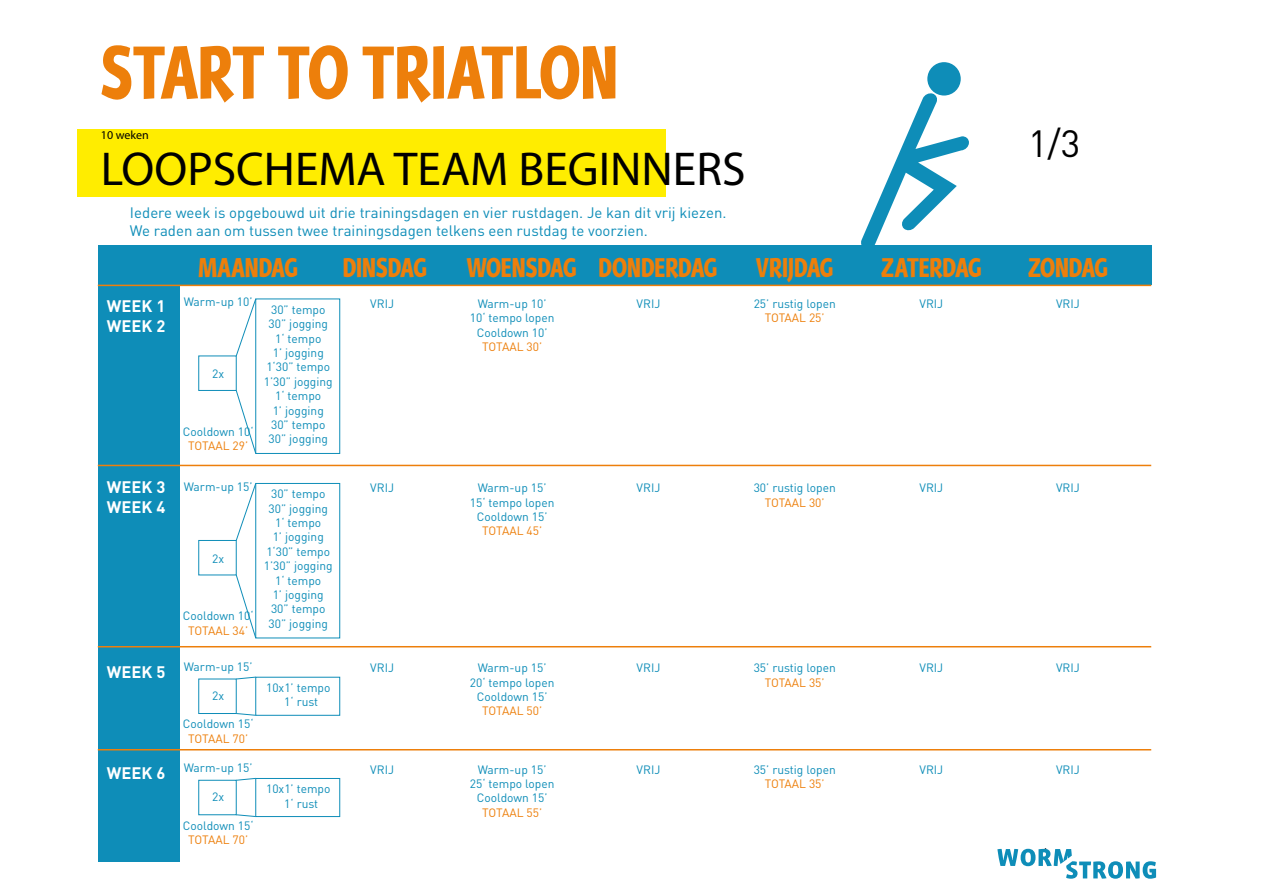
<style>
.page{position:relative;width:1263px;height:893px;background:#fff}
.page>*{position:absolute;margin:0;border:0;box-sizing:border-box;transform-origin:0 0}
.t1{font:900 79.5px "Arum Sans";letter-spacing:-.01em;color:#ed7f0b;scale:.71 1}
.t2{font:47.7px "Myriad Pro";color:#000}
.t3{font:37.5px "DIN";color:#000}
.t4{font:900 28.95px "Arum Sans";letter-spacing:-.01em;color:#ed7f0b;scale:.71 1}
.t5{font:700 16.5px/19.8px "DIN";color:#fff}
.t6{font:15px/18px "DIN";color:#0e8db8}
.t7{font:12px/14.4px "DIN";color:#0e8db8;text-align:center}
.t8{font:12px "DIN";letter-spacing:-.02em;color:#ed7f0b}
.t9{font:12px "Myriad Pro";color:#000}
.s1{font-weight:700;font-size:16.5px;color:#fff}
</style>
<div class="page">
<div style="left:98px;top:285px;width:82px;height:577px;background:#0e8db8"></div>
<div style="left:98px;top:245px;width:1053px;height:40px;background:#0e8db8"></div>
<div style="left:77px;top:130px;width:589px;height:67px;background:#ffed00"></div>
<hr style="left:98px;top:285px;width:1053px;height:1px;background:#ed7f0b">
<hr style="left:98px;top:465px;width:1053px;height:1px;background:#ed7f0b">
<hr style="left:98px;top:646px;width:1053px;height:1px;background:#ed7f0b">
<hr style="left:98px;top:749px;width:1053px;height:1px;background:#ed7f0b">
<svg style="left:997px;top:848px;width:159px;height:31px"></svg>
<svg style="left:861px;top:93px;width:108px;height:152px"></svg>
<div style="left:927px;top:62px;width:34px;height:34px;background:#0e8db8;border-radius:50%"></div>
<div style="left:256px;top:299px;width:84px;height:155px;border:1px solid #0e8db8"></div>
<svg style="left:236px;top:298px;width:20px;height:58px"></svg>
<svg style="left:236px;top:390px;width:20px;height:64px"></svg>
<div style="left:256px;top:483px;width:84px;height:155px;border:1px solid #0e8db8"></div>
<svg style="left:236px;top:483px;width:20px;height:58px"></svg>
<svg style="left:236px;top:574px;width:20px;height:64px"></svg>
<svg style="left:236px;top:677px;width:20px;height:2px"></svg>
<svg style="left:236px;top:713px;width:20px;height:3px"></svg>
<div style="left:256px;top:778px;width:84px;height:39px;border:1px solid #0e8db8"></div>
<svg style="left:236px;top:778px;width:20px;height:3px"></svg>
<svg style="left:236px;top:814px;width:20px;height:3px"></svg>
<h1 class="t1" style="left:101px;top:23px;width:730px">START TO TRIATLON</h1>
<p class="t9" style="left:101px;top:127px;width:49px">10 weken</p>
<h2 class="t2" style="left:101px;top:139px;width:646px">LOOPSCHEMA TEAM BEGINNERS</h2>
<p class="t6" style="left:130px;top:203px;width:598px">Iedere week is opgebouwd uit drie trainingsdagen en vier rustdagen. Je kan dit vrij kiezen.<br>We raden aan om tussen twee trainingsdagen telkens een rustdag te voorzien.</p>
<h3 class="t3" style="left:1028px;top:120px;width:54px">1/3</h3>
<h3 class="t4" style="left:199px;top:249px;width:142px">MAANDAG</h3>
<h3 class="t4" style="left:343px;top:249px;width:120px">DINSDAG</h3>
<h3 class="t4" style="left:466px;top:249px;width:355px">WOENSDAG DONDERDAG</h3>
<h3 class="t4" style="left:756px;top:249px;width:111px">VRIJDAG</h3>
<h3 class="t4" style="left:881px;top:249px;width:144px">ZATERDAG</h3>
<h3 class="t4" style="left:1028px;top:249px;width:115px">ZONDAG</h3>
<h3 class="t5" style="left:107px;top:296px;width:60px">WEEK 1<br>WEEK 2</h3>
<p class="t7" style="left:184px;top:294px;width:70px">Warm-up 10’</p>
<p class="t7" style="left:212px;top:366px;width:13px">2x</p>
<h3 class="t5" style="left:107px;top:477px;width:60px">WEEK 3<br>WEEK 4</h3>
<p class="t7" style="left:183px;top:424px;width:72px">Cooldown 10‘</p>
<p class="t8" style="left:188px;top:438px;width:61px">TOTAAL 29’</p>
<p class="t7" style="left:184px;top:479px;width:70px">Warm-up 15’</p>
<p class="t7" style="left:212px;top:551px;width:13px">2x</p>
<h3 class="t5" style="left:107px;top:661px;width:60px">WEEK 5</h3>
<p class="t7" style="left:183px;top:609px;width:72px">Cooldown 10‘</p>
<p class="t8" style="left:188px;top:623px;width:61px">TOTAAL 34’</p>
<p class="t7" style="left:184px;top:659px;width:70px">Warm-up 15’</p>
<p class="t7" style="left:212px;top:688px;width:13px">2x</p>
<p class="t7" style="left:183px;top:717px;width:72px">Cooldown 15‘</p>
<p class="t8" style="left:188px;top:731px;width:61px">TOTAAL 70’</p>
<p class="t7" style="left:107px;top:760px;width:147px"><span class="s1">WEEK 6</span> Warm-up 15’</p>
<p class="t7" style="left:212px;top:789px;width:13px">2x</p>
<p class="t7" style="left:183px;top:818px;width:72px">Cooldown 15‘</p>
<p class="t8" style="left:188px;top:832px;width:61px">TOTAAL 70’</p>
<p class="t7" style="left:264px;top:302px;width:70px">30” tempo<br>30” jogging<br>1‘ tempo<br>1’ jogging<br>1‘30” tempo<br>1’30” jogging<br>1‘ tempo<br>1’ jogging<br>30” tempo<br>30” jogging</p>
<p class="t7" style="left:264px;top:486px;width:70px">30” tempo<br>30” jogging<br>1‘ tempo<br>1’ jogging<br>1‘30” tempo<br>1’30” jogging<br>1‘ tempo<br>1’ jogging<br>30” tempo<br>30” jogging</p>
<p class="t7" style="left:266px;top:680px;width:66px">10x1’ tempo<br>1‘ rust</p>
<p class="t7" style="left:266px;top:781px;width:66px">10x1’ tempo<br>1‘ rust</p>
<p class="t7" style="left:470px;top:296px;width:86px">Warm-up 10’<br>10‘ tempo lopen<br>Cooldown 10’</p>
<p class="t8" style="left:482px;top:339px;width:61px">TOTAAL 30’</p>
<p class="t7" style="left:754px;top:296px;width:84px">25’ rustig lopen</p>
<p class="t8" style="left:765px;top:310px;width:61px">TOTAAL 25’</p>
<p class="t7" style="left:370px;top:296px;width:25px">VRIJ</p>
<p class="t7" style="left:637px;top:296px;width:25px">VRIJ</p>
<p class="t7" style="left:919px;top:296px;width:25px">VRIJ</p>
<p class="t7" style="left:1056px;top:296px;width:25px">VRIJ</p>
<p class="t7" style="left:754px;top:480px;width:84px">30’ rustig lopen</p>
<p class="t8" style="left:765px;top:495px;width:61px">TOTAAL 30’</p>
<p class="t7" style="left:370px;top:480px;width:25px">VRIJ</p>
<p class="t7" style="left:637px;top:480px;width:25px">VRIJ</p>
<p class="t7" style="left:919px;top:480px;width:25px">VRIJ</p>
<p class="t7" style="left:1056px;top:480px;width:25px">VRIJ</p>
<p class="t7" style="left:470px;top:480px;width:86px">Warm-up 15’<br>15‘ tempo lopen<br>Cooldown 15’</p>
<p class="t8" style="left:482px;top:524px;width:61px">TOTAAL 45’</p>
<p class="t7" style="left:754px;top:660px;width:84px">35’ rustig lopen</p>
<p class="t8" style="left:765px;top:675px;width:61px">TOTAAL 35’</p>
<p class="t7" style="left:370px;top:660px;width:25px">VRIJ</p>
<p class="t7" style="left:637px;top:660px;width:25px">VRIJ</p>
<p class="t7" style="left:919px;top:660px;width:25px">VRIJ</p>
<p class="t7" style="left:1056px;top:660px;width:25px">VRIJ</p>
<p class="t7" style="left:470px;top:660px;width:86px">Warm-up 15’<br>20‘ tempo lopen<br>Cooldown 15’</p>
<p class="t8" style="left:482px;top:704px;width:61px">TOTAAL 50’</p>
<p class="t7" style="left:754px;top:762px;width:84px">35’ rustig lopen</p>
<p class="t8" style="left:765px;top:776px;width:61px">TOTAAL 35’</p>
<p class="t7" style="left:370px;top:762px;width:25px">VRIJ</p>
<p class="t7" style="left:637px;top:762px;width:25px">VRIJ</p>
<p class="t7" style="left:919px;top:762px;width:25px">VRIJ</p>
<p class="t7" style="left:1056px;top:762px;width:25px">VRIJ</p>
<p class="t7" style="left:470px;top:762px;width:86px">Warm-up 15’<br>25‘ tempo lopen<br>Cooldown 15’</p>
<p class="t8" style="left:482px;top:805px;width:61px">TOTAAL 55’</p>
</div>
